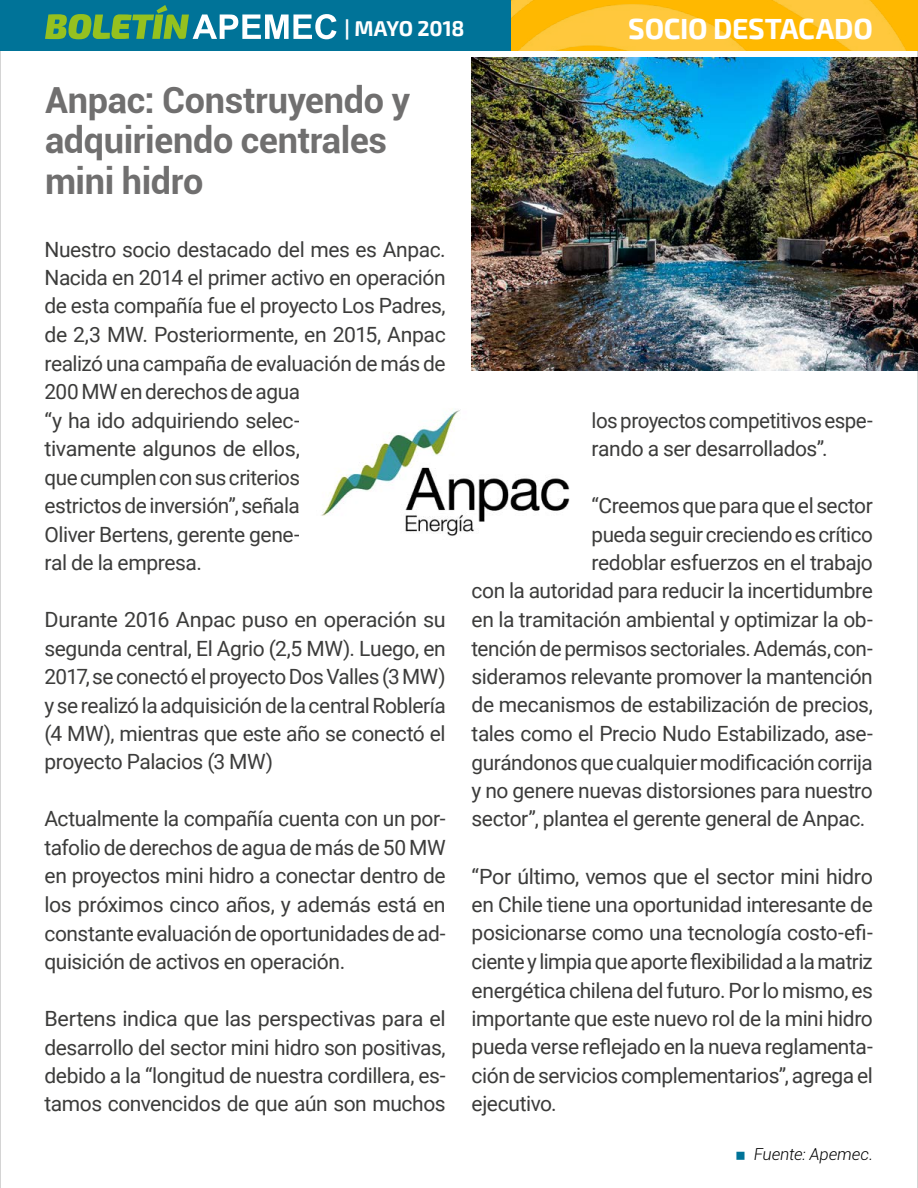
<style>
.page{position:relative;width:918px;height:1188px;background:#fff}
.page>*{position:absolute;margin:0;border:0;box-sizing:border-box;transform-origin:0 0}
.t1{font:700 36px/40.5px "Roboto";letter-spacing:-.01em;color:#706f6f}
.t2{font:700 28.5px "Exo 2";letter-spacing:-.01em;color:#fff}
.t3{font:21px/28.5px "Roboto";letter-spacing:-.02em;color:#3c3c3b;text-align:justify}
.t4{font:700 21px "Exo 2";letter-spacing:-.01em;color:#fff}
.t5{font:italic 300 16.5px "Roboto";color:#000}
</style>
<div class="page">
<div style="left:0;top:0;width:512px;height:51px;background:#007398"></div>
<img style="left:512px;top:0;width:406px;height:51px">
<svg style="left:45px;top:5px;width:292px;height:34px"></svg>
<img style="left:472px;top:57px;width:446px;height:313px">
<img style="left:321px;top:408px;width:249px;height:128px">
<p class="t4" style="left:345px;top:16px;width:121px">| MAYO 2018</p>
<h1 class="t1" style="left:45px;top:78px;width:367px">Anpac: Construyendo y adquiriendo centrales mini hidro</h1>
<h2 class="t2" style="left:628px;top:12px;width:246px">SOCIO DESTACADO</h2>
<p class="t3" style="left:44px;top:234px;width:403px;text-align:left">Nuestro socio destacado del mes es Anpac.<br>Nacida en 2014 el primer activo en operación de esta compañía fue el proyecto Los Padres, de 2,3 MW. Posteriormente, en 2015, Anpac realizó una campaña de evaluación de más de 200 MW en derechos de agua<br>“y ha ido adquiriendo selec-<br>tivamente algunos de ellos,<br>que cumplen con sus criterios<br>estrictos de inversión”, señala<br>Oliver Bertens, gerente gene-<br>ral de la empresa.</p>
<p class="t3" style="left:44px;top:605px;width:403px">Durante 2016 Anpac puso en operación su segunda central, El Agrio (2,5 MW). Luego, en 2017, se conectó el proyecto Dos Valles (3 MW) y se realizó la adquisición de la central Roblería (4 MW), mientras que este año se conectó el proyecto Palacios (3 MW)</p>
<p class="t3" style="left:44px;top:804px;width:403px">Actualmente la compañía cuenta con un por&shy;tafolio de derechos de agua de más de 50 MW en proyectos mini hidro a conectar dentro de los próximos cinco años, y además está en constante evaluación de oportunidades de ad&shy;quisición de activos en operación.</p>
<p class="t3" style="left:44px;top:1004px;width:403px">Bertens indica que las perspectivas para el desarrollo del sector mini hidro son positivas, debido a la “longitud de nuestra cordillera, es&shy;tamos convencidos de que aún son muchos</p>
<p class="t3" style="left:592px;top:405px;width:283px">los proyectos competitivos espe&shy;rando a ser desarrollados”.</p>
<p class="t3" style="left:592px;top:491px;width:283px">“Creemos que para que el sector</p>
<p class="t3" style="left:592px;top:519px;width:283px">pueda seguir creciendo es crítico</p>
<p class="t3" style="left:592px;top:548px;width:283px">redoblar esfuerzos en el trabajo</p>
<p class="t3" style="left:472px;top:576px;width:403px">con la autoridad para reducir la incertidumbre</p>
<p class="t3" style="left:472px;top:605px;width:403px">en la tramitación ambiental y optimizar la ob-</p>
<p class="t3" style="left:472px;top:633px;width:403px">tención de permisos sectoriales. Además, con-</p>
<p class="t3" style="left:472px;top:662px;width:403px">sideramos relevante promover la mantención</p>
<p class="t3" style="left:472px;top:690px;width:403px">de mecanismos de estabilización de precios,</p>
<p class="t3" style="left:472px;top:719px;width:403px">tales como el Precio Nudo Estabilizado, ase-</p>
<p class="t3" style="left:472px;top:747px;width:403px">gurándonos que cualquier modificación corrija</p>
<p class="t3" style="left:472px;top:776px;width:403px">y no genere nuevas distorsiones para nuestro</p>
<p class="t3" style="left:472px;top:804px;width:395px">sector”, plantea el gerente general de Anpac.</p>
<p class="t3" style="left:472px;top:861px;width:403px">“Por último, vemos que el sector mini hidro en Chile tiene una oportunidad interesante de posicionarse como una tecnología costo-efi&shy;ciente y limpia que aporte flexibilidad a la matriz energética chilena del futuro. Por lo mismo, es importante que este nuevo rol de la mini hidro pueda verse reflejado en la nueva reglamenta&shy;ción de servicios complementarios”, agrega el ejecutivo.</p>
<p class="t5" style="left:754px;top:1143px;width:121px">Fuente: Apemec.</p>
</div>
